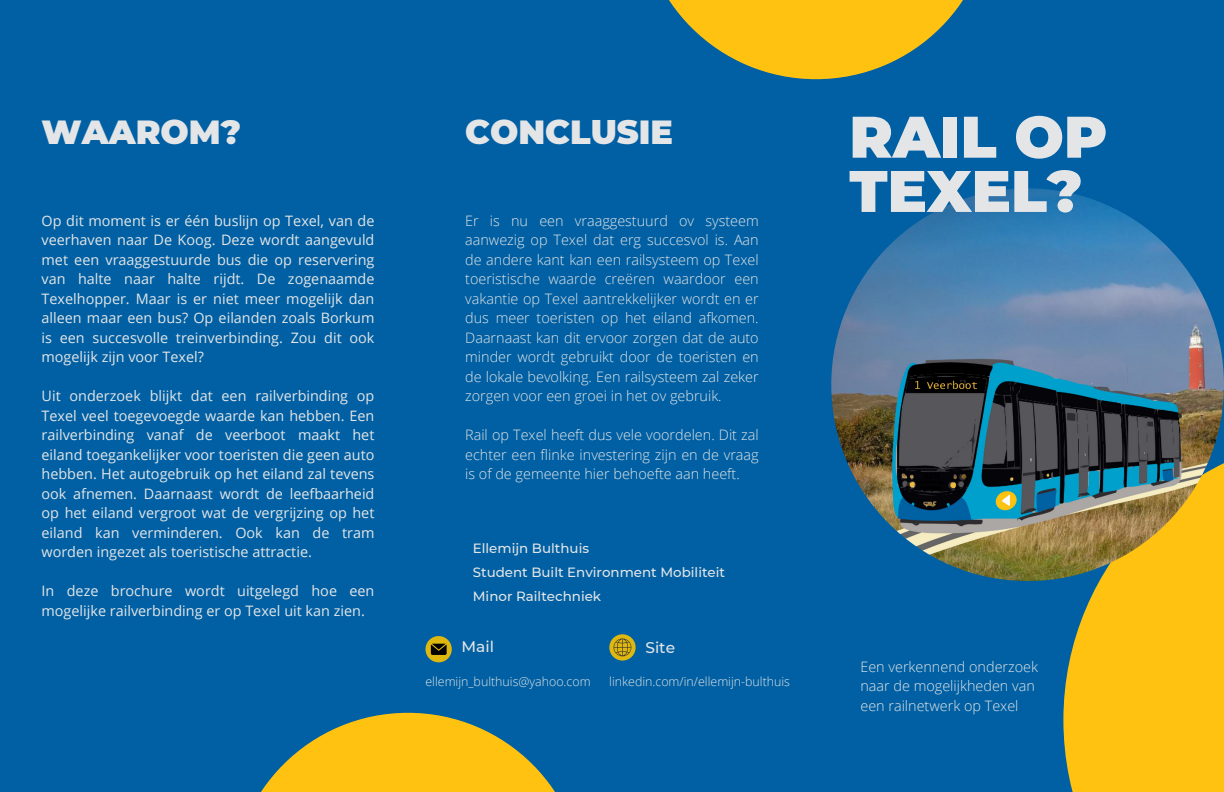
<style>
.page{position:relative;width:1224px;height:792px;background:#0060a3}
.page>*{position:absolute;margin:0;border:0;box-sizing:border-box;transform-origin:0 0}
.t1{font:900 58.5px/54.3px "Montserrat";color:#e4e5e7}
.t2{font:900 33.4px "Montserrat";color:#e4e5e7}
.t3{font:500 15.4px "Montserrat";color:#e4e5e7}
.t4{font:14.4px/19.5px "Open Sans";color:#e4e5e7;text-align:justify}
.t5{font:300 14.4px/19.5px "Open Sans";color:#e4e5e7;text-align:justify}
.t6{font:500 13.4px/24px "Montserrat";color:#e4e5e7}
.t7{font:300 12.4px "Open Sans";color:#e4e5e7}
</style>
<div class="page">
<div style="left:1063px;top:434px;width:161px;height:358px;background:#ffc210"></div>
<img style="left:831px;top:188px;width:393px;height:393px;border-radius:50%">
<svg style="left:261px;top:713px;width:294px;height:79px;fill:#ffc210"></svg>
<svg style="left:609px;top:634px;width:27px;height:27px"></svg>
<svg style="left:425px;top:636px;width:27px;height:26px"></svg>
<svg style="left:669px;top:0;width:294px;height:79px;fill:#ffc210"></svg>
<svg style="left:614px;top:639px;width:17px;height:17px"></svg>
<svg style="left:431px;top:644px;width:16px;height:11px"></svg>
<h2 class="t2" style="left:42px;top:112px;width:201px">WAAROM?</h2>
<h2 class="t2" style="left:465px;top:112px;width:209px">CONCLUSIE</h2>
<p class="t4" style="left:42px;top:210px;width:334px">Op dit moment is er één buslijn op Texel, van de veerhaven naar De Koog. Deze wordt aangevuld met een vraaggestuurde bus die op reservering van halte naar halte rijdt. De zogenaamde Texelhopper. Maar is er niet meer mogelijk dan alleen maar een bus? Op eilanden zoals Borkum is een succesvolle treinverbinding. Zou dit ook mogelijk zijn voor Texel?</p>
<p class="t4" style="left:42px;top:386px;width:334px">Uit onderzoek blijkt dat een railverbinding op Texel veel toegevoegde waarde kan hebben. Een railverbinding vanaf de veerboot maakt het eiland toegankelijker voor toeristen die geen auto hebben. Het autogebruik op het eiland zal tevens ook afnemen. Daarnaast wordt de leefbaarheid op het eiland vergroot wat de vergrijzing op het eiland kan verminderen. Ook kan de tram worden ingezet als toeristische attractie.</p>
<h1 class="t4" style="left:42px;top:581px;width:334px">In deze brochure wordt uitgelegd hoe een mogelijke railverbinding er op Texel uit kan zien.</h1>
<h3 class="t5" style="left:465px;top:210px;width:295px">Er is nu een vraaggestuurd ov systeem aanwezig op Texel dat erg succesvol is. Aan de andere kant kan een railsysteem op Texel toeristische waarde creëren waardoor een vakantie op Texel aantrekkelijker wordt en er dus meer toeristen op het eiland afkomen.<br>Daarnaast kan dit ervoor zorgen dat de auto minder wordt gebruikt door de toeristen en de lokale bevolking. Een railsysteem zal zeker zorgen voor een groei in het ov gebruik.</h3>
<h3 class="t5" style="left:465px;top:425px;width:295px">Rail op Texel heeft dus vele voordelen. Dit zal echter een flinke investering zijn en de vraag is of de gemeente hier behoefte aan heeft.</h3>
<p class="t6" style="left:473px;top:536px;width:254px">Ellemijn Bulthuis<br>Student Built Environment Mobiliteit<br>Minor Railtechniek</p>
<p class="t3" style="left:462px;top:637px;width:34px">Mail</p>
<p class="t3" style="left:645px;top:638px;width:31px">Site</p>
<p class="t7" style="left:425px;top:673px;width:167px">ellemijn_bulthuis@yahoo.com</p>
<p class="t7" style="left:609px;top:673px;width:182px">linkedin.com/in/ellemijn-bulthuis</p>
<p class="t1" style="left:849px;top:110px;width:260px">RAIL OP<br>TEXEL?</p>
<p class="t5" style="left:860px;top:656px;width:179px;text-align:left">Een verkennend onderzoek naar de mogelijkheden van een railnetwerk op Texel</p>
</div>
